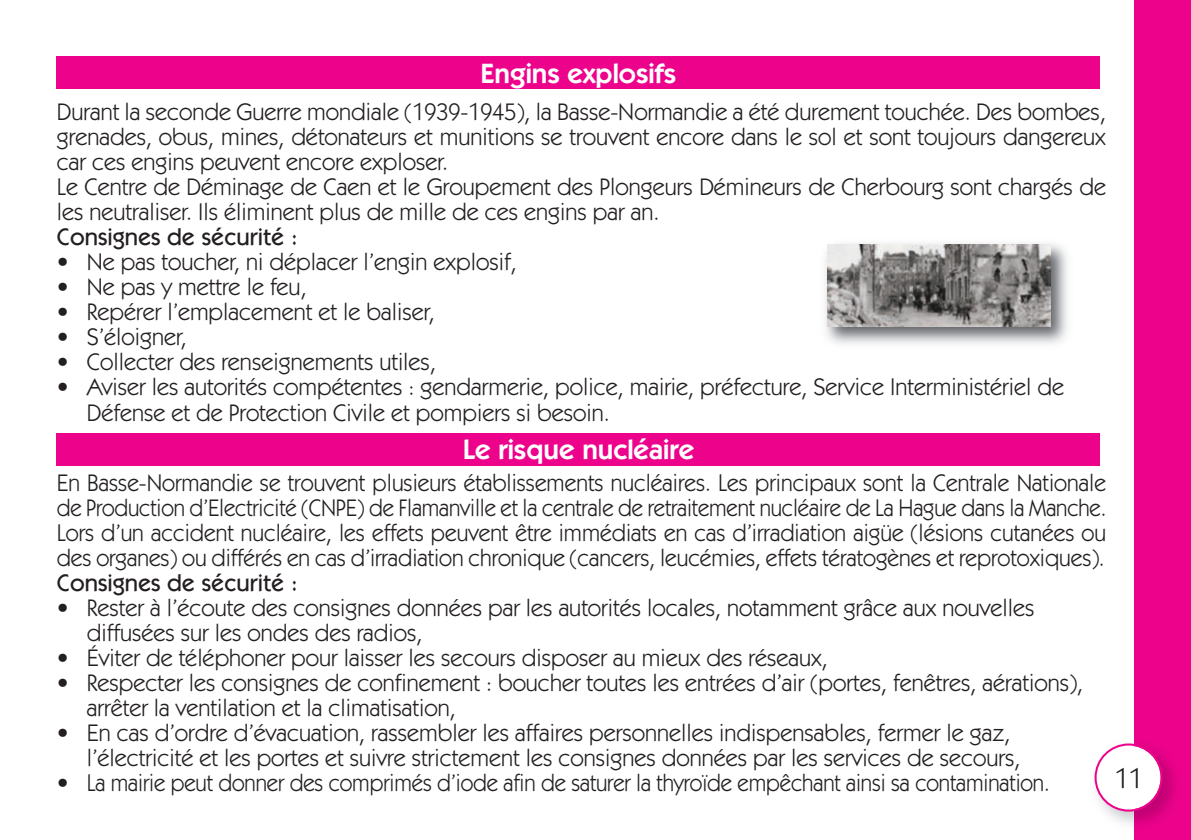
<style>
.page{position:relative;width:1191px;height:840px;background:#fff}
.page>*{position:absolute;margin:0;border:0;box-sizing:border-box;transform-origin:0 0}
.t1{font:600 28px "Itc Kabel";color:#fff}
.t2{font:28px "Itc Kabel";color:#231f20}
.t3{font:24px/25px "Itc Kabel";color:#231f20}
.t4{font:500 24px "Itc Kabel";color:#231f20}
</style>
<div class="page">
<div style="left:1134px;top:0;width:57px;height:839px;background:#ed028c"></div>
<div style="left:57px;top:57px;width:1043px;height:32px;background:#ed028c"></div>
<div style="left:57px;top:433px;width:1043px;height:32px;background:#ed028c"></div>
<img style="left:1106px;top:756px;width:69px;height:69px">
<svg style="left:1094px;top:743px;width:68px;height:68px"></svg>
<img style="left:825px;top:243px;width:243px;height:101px">
<img style="left:828px;top:244px;width:222px;height:82px">
<p class="t1" style="left:480px;top:63px;width:197px">Engins explosifs</p>
<p class="t3" style="left:57px;top:101px;width:1050px">Durant la seconde Guerre mondiale (1939-1945), la Basse-Normandie a été durement touchée. Des bombes, grenades, obus, mines, détonateurs et munitions se trouvent encore dans le sol et sont toujours dangereux car ces engins peuvent encore exploser.<br>Le Centre de Déminage de Caen et le Groupement des Plongeurs Démineurs de Cherbourg sont chargés de les neutraliser. Ils éliminent plus de mille de ces engins par an.</p>
<p class="t4" style="left:57px;top:229px;width:243px">Consignes de sécurité :</p>
<p class="t3" style="left:57px;top:251px;width:461px">• Ne pas toucher, ni déplacer l’engin explosif,</p>
<p class="t3" style="left:57px;top:276px;width:251px">• Ne pas y mettre le feu,</p>
<p class="t3" style="left:57px;top:301px;width:379px">• Repérer l’emplacement et le baliser,</p>
<p class="t3" style="left:57px;top:326px;width:132px">• S’éloigner,</p>
<p class="t3" style="left:57px;top:351px;width:381px">• Collecter des renseignements utiles,</p>
<p class="t3" style="left:87px;top:376px;width:979px;text-indent:-30px">• Aviser les autorités compétentes : gendarmerie, police, mairie, préfecture, Service Interministériel de<br>Défense et de Protection Civile et pompiers si besoin.</p>
<p class="t1" style="left:463px;top:440px;width:233px">Le risque nucléaire</p>
<p class="t3" style="left:57px;top:471px;width:1051px;text-align:justify">En Basse-Normandie se trouvent plusieurs établissements nucléaires. Les principaux sont la Centrale Nationale de Production d’Electricité (CNPE) de Flamanville et la centrale de retraitement nucléaire de La Hague dans la Manche.<br>Lors d’un accident nucléaire, les effets peuvent être immédiats en cas d’irradiation aigüe (lésions cutanées ou des organes) ou différés en cas d’irradiation chronique (cancers, leucémies, effets tératogènes et reprotoxiques).</p>
<p class="t4" style="left:57px;top:574px;width:243px">Consignes de sécurité :</p>
<p class="t3" style="left:87px;top:596px;width:949px;text-indent:-30px">• Rester à l’écoute des consignes données par les autorités locales, notamment grâce aux nouvelles diffusées sur les ondes des radios,</p>
<p class="t3" style="left:57px;top:646px;width:772px">• Éviter de téléphoner pour laisser les secours disposer au mieux des réseaux,</p>
<p class="t3" style="left:87px;top:671px;width:998px;text-indent:-30px">• Respecter les consignes de confinement : boucher toutes les entrées d’air (portes, fenêtres, aérations), arrêter la ventilation et la climatisation,</p>
<p class="t3" style="left:87px;top:721px;width:935px;text-indent:-30px">• En cas d’ordre d’évacuation, rassembler les affaires personnelles indispensables, fermer le gaz, l’électricité et les portes et suivre strictement les consignes données par les services de secours,</p>
<p class="t3" style="left:57px;top:771px;width:994px">• La mairie peut donner des comprimés d’iode afin de saturer la thyroïde empêchant ainsi sa contamination.</p>
<p class="t2" style="left:1114px;top:767px;width:29px">11</p>
</div>
